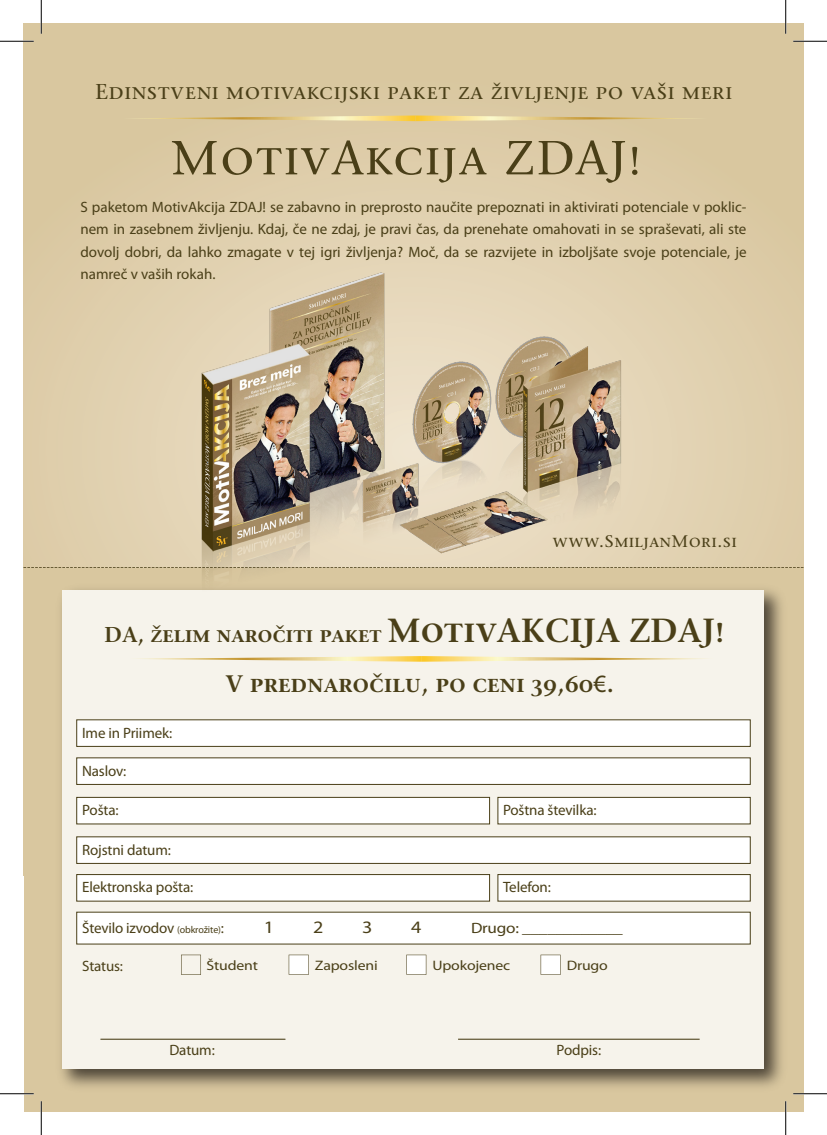
<style>
.page{position:relative;width:827px;height:1135px;background:#fff}
.page>*{position:absolute;margin:0;border:0;box-sizing:border-box;transform-origin:0 0}
.t1{font:500 50px "Stone Ser SC Itc TEE";letter-spacing:.05em;color:#4a3f18}
.t2{font:25px "Stone Ser SC Itc TEE Semi";letter-spacing:.02em;color:#4a3f18}
.t3{font:500 22.5px "Stone Ser SC Itc TEE";letter-spacing:.05em;color:#4a3f18}
.t4{font:22.5px "Stone Ser SC Itc TEE Semi";letter-spacing:.02em;color:#4a3f18}
.t5{font:500 17.5px "Stone Ser SC Itc TEE";letter-spacing:.05em;color:#4a3f18}
.t6{font:17.5px "Myriad Pro";color:#4a3f18;scale:1.15 1}
.t7{font:15px/22.5px "Myriad Pro";letter-spacing:-.01em;color:#4a3f18;text-align:justify}
.t8{font:15px "Myriad Pro";letter-spacing:-.01em;color:#4a3f18;scale:1.15 1}
.t9{font:13.75px "Myriad Pro";letter-spacing:-.01em;color:#4a3f18;scale:1.15 1}
.s1{font-size:35px}
.s2{font-family:"Myriad Pro"}
.s3{font-size:10px}
</style>
<div class="page">
<svg style="left:24px;top:23px;width:779px;height:544px;background:#dccba7"></svg>
<div style="left:24px;top:568px;width:779px;height:543px;background:#d9c79f"></div>
<img style="left:61px;top:589px;width:721px;height:498px">
<div style="left:62px;top:590px;width:702px;height:478px;background:#f6f3eb"></div>
<img style="left:183px;top:227px;width:453px;height:363px">
<svg style="left:123px;top:116px;width:585px;height:5px;background:#e3cb8b"></svg>
<svg style="left:140px;top:656px;width:564px;height:6px"></svg>
<div style="left:76px;top:912px;width:674px;height:32px;background:#fff"></div>
<div style="left:76px;top:719px;width:674px;height:28px;background:#fff;border:1px solid #4a3f18"></div>
<div style="left:76px;top:757px;width:674px;height:28px;background:#fff;border:1px solid #4a3f18"></div>
<div style="left:76px;top:797px;width:414px;height:27px;background:#fff;border:1px solid #4a3f18"></div>
<div style="left:76px;top:874px;width:414px;height:27px;background:#fff;border:1px solid #4a3f18"></div>
<div style="left:497px;top:797px;width:253px;height:27px;background:#fff;border:1px solid #4a3f18"></div>
<div style="left:497px;top:874px;width:253px;height:27px;background:#fff;border:1px solid #4a3f18"></div>
<div style="left:76px;top:836px;width:674px;height:28px;background:#fff;border:1px solid #4a3f18"></div>
<svg style="left:181px;top:955px;width:20px;height:20px"></svg>
<svg style="left:289px;top:955px;width:20px;height:20px"></svg>
<svg style="left:406px;top:955px;width:20px;height:20px"></svg>
<svg style="left:540px;top:955px;width:20px;height:20px"></svg>
<hr style="left:100px;top:1039px;width:185px;height:1px;background:#4a3f18">
<hr style="left:458px;top:1039px;width:241px;height:1px;background:#4a3f18">
<svg style="left:24px;top:567px;width:779px;height:1px"></svg>
<hr style="left:0;top:40px;width:34px;height:2px;background:#fff">
<hr style="left:793px;top:40px;width:34px;height:2px;background:#fff">
<hr style="left:40px;top:0;width:2px;height:34px;background:#fff">
<hr style="left:40px;top:1101px;width:2px;height:34px;background:#fff">
<hr style="left:0;top:41px;width:34px;height:1px;background:#000">
<hr style="left:793px;top:41px;width:34px;height:1px;background:#000">
<hr style="left:0;top:1093px;width:34px;height:1px;background:#000">
<hr style="left:793px;top:1093px;width:34px;height:1px;background:#000">
<hr style="left:41px;top:0;width:1px;height:34px;background:#000">
<hr style="left:41px;top:1101px;width:1px;height:34px;background:#000">
<hr style="left:785px;top:0;width:1px;height:34px;background:#000">
<hr style="left:785px;top:1101px;width:1px;height:34px;background:#000">
<h3 class="t3" style="left:95px;top:79px;width:638px">Edinstveni motivakcijski paket za življenje po vaši meri</h3>
<h1 class="t1" style="left:171px;top:129px;width:470px">MotivAkcija ZDAJ!</h1>
<p class="t7" style="left:80px;top:196px;width:667px">S paketom MotivAkcija ZDAJ! se zabavno in preprosto naučite prepoznati in aktivirati potenciale v poklic&shy;nem in zasebnem življenju. Kdaj, če ne zdaj, je pravi čas, da prenehate omahovati in se spraševati, ali ste dovolj dobri, da lahko zmagate v tej igri življenja? Moč, da se razvijete in izboljšate svoje potenciale, je namreč v vaših rokah.</p>
<p class="t5" style="left:553px;top:531px;width:185px">www.SmiljanMori.si</p>
<h3 class="t4" style="left:104px;top:621px;width:621px">DA, želim naročiti paket <span class="s1">MotivAKCIJA ZDAJ!</span></h3>
<h2 class="t2" style="left:225px;top:669px;width:390px">V prednaročilu, po ceni 39,60<span class="s2">€</span>.</h2>
<p class="t7" style="left:82px;top:721px;width:91px">Ime in Priimek:</p>
<p class="t7" style="left:82px;top:759px;width:46px">Naslov:</p>
<p class="t7" style="left:82px;top:799px;width:38px">Pošta:</p>
<p class="t7" style="left:503px;top:799px;width:95px">Poštna številka:</p>
<p class="t7" style="left:82px;top:838px;width:90px">Rojstni datum:</p>
<p class="t7" style="left:82px;top:876px;width:113px">Elektronska pošta:</p>
<p class="t7" style="left:503px;top:876px;width:49px">Telefon:</p>
<p class="t7" style="left:82px;top:917px;width:143px">Število izvodov <span class="s3">(obkrožite)</span>:</p>
<p class="t6" style="left:264px;top:918px;width:10px">1</p>
<p class="t6" style="left:313px;top:918px;width:10px">2</p>
<p class="t6" style="left:362px;top:918px;width:10px">3</p>
<p class="t6" style="left:411px;top:918px;width:10px">4</p>
<p class="t8" style="left:471px;top:920px;width:134px">Drugo: ____________</p>
<p class="t7" style="left:82px;top:955px;width:42px">Status:</p>
<p class="t9" style="left:206px;top:957px;width:46px">Študent</p>
<p class="t9" style="left:315px;top:957px;width:56px">Zaposleni</p>
<p class="t9" style="left:432px;top:957px;width:69px">Upokojenec</p>
<p class="t9" style="left:566px;top:957px;width:37px">Drugo</p>
<p class="t7" style="left:169px;top:1039px;width:47px">Datum:</p>
<p class="t7" style="left:556px;top:1039px;width:46px">Podpis:</p>
</div>
